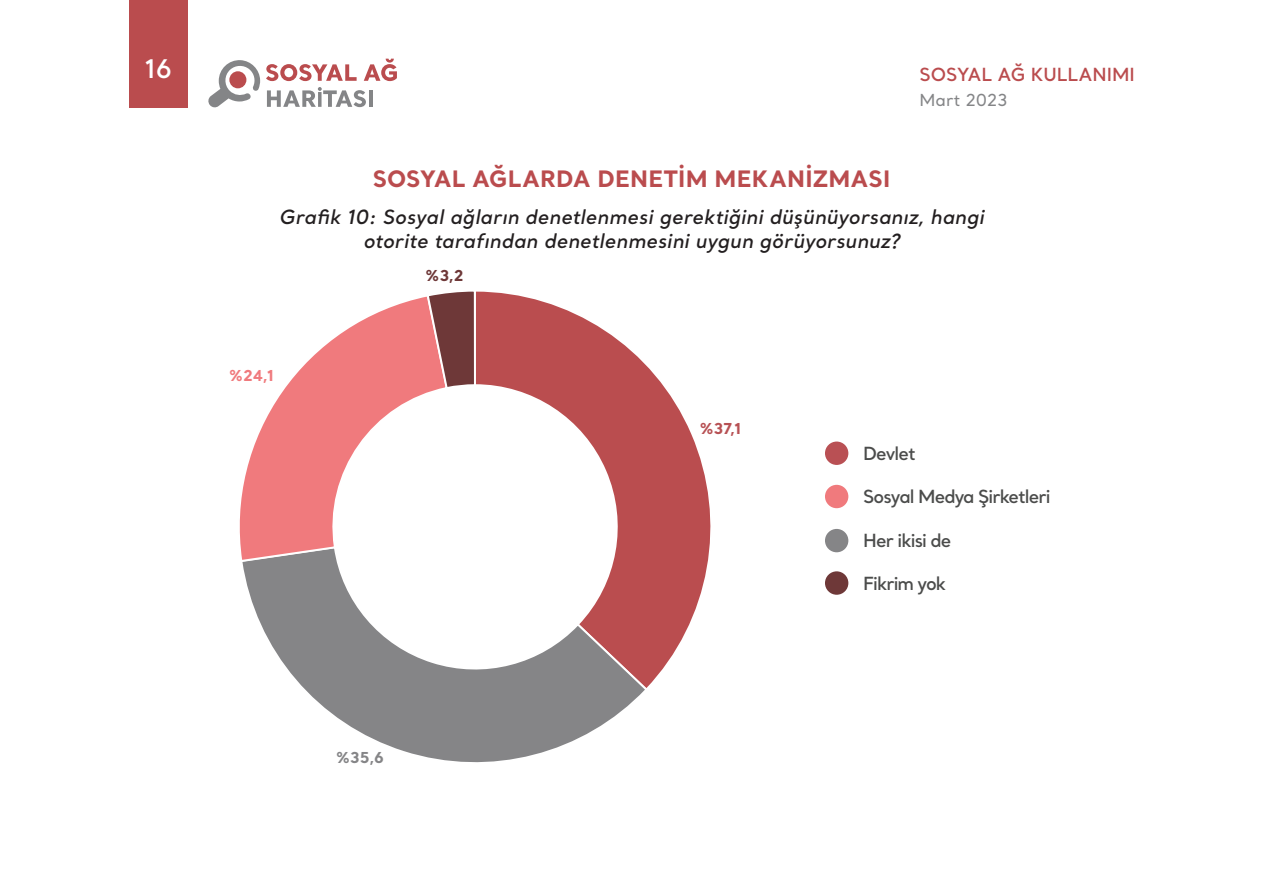
<style>
.page{position:relative;width:1263px;height:893px;background:#fff}
.page>*{position:absolute;margin:0;border:0;box-sizing:border-box;transform-origin:0 0}
.t1{font:600 25.5px "Santral";color:#fff}
.ANA_METIN{font:700 22.5px "Santral";letter-spacing:.01em;color:#ba4c4e}
.ANA_METIN-2{font:italic 600 19.5px/23.4px "Santral";letter-spacing:.01em;color:#231f20;text-align:center}
.t2{font:600 18px "Santral";letter-spacing:-.05em;color:#4b4c4b}
.t3{font:600 18px "Santral";color:#ba4c4e}
.t4{font:500 16.5px "Santral";color:#848587}
.t5{font:700 15px "Santral";color:#b75154}
.t6{font:700 15px "Santral";color:#858587}
.t7{font:700 15px "Santral";color:#f07a7d}
.t8{font:700 15px "Santral";color:#6e3838}
</style>
<div class="page">
<svg style="left:208px;top:60px;width:52px;height:48px"></svg>
<svg style="left:266px;top:64px;width:91px;height:17px"></svg>
<svg style="left:364px;top:59px;width:33px;height:22px"></svg>
<svg style="left:267px;top:87px;width:99px;height:20px"></svg>
<hr style="left:369px;top:90px;width:3px;height:17px;background:#848587">
<div style="left:130px;top:0;width:58px;height:107px;background:#ba4c4e"></div>
<div style="left:825px;top:485px;width:23px;height:23px;background:#f07a7d;border-radius:50%"></div>
<div style="left:825px;top:442px;width:23px;height:23px;background:#b95054;border-radius:50%"></div>
<div style="left:825px;top:529px;width:23px;height:23px;background:#858587;border-radius:50%"></div>
<div style="left:825px;top:571px;width:23px;height:24px;background:#6e3838;border-radius:50%"></div>
<svg style="left:477px;top:291px;width:234px;height:394px"></svg>
<svg style="left:242px;top:545px;width:407px;height:218px"></svg>
<svg style="left:239px;top:296px;width:210px;height:267px"></svg>
<svg style="left:426px;top:291px;width:51px;height:99px;background:#9b5f5f"></svg>
<h1 class="t1" style="left:145px;top:52px;width:29px">16</h1>
<p class="t3" style="left:919px;top:62px;width:217px">SOSYAL AĞ KULLANIMI</p>
<p class="t4" style="left:919px;top:90px;width:89px">Mart 2023</p>
<p class="ANA_METIN" style="left:373px;top:163px;width:519px">SOSYAL AĞLARDA DENETİM MEKANİZMASI</p>
<p class="ANA_METIN-2" style="left:279px;top:205px;width:707px">Grafik 10: Sosyal ağların denetlenmesi gerektiğini düşünüyorsanız, hangi otorite tarafından denetlenmesini uygun görüyorsunuz?</p>
<p class="t8" style="left:425px;top:265px;width:40px">%3,2</p>
<p class="t7" style="left:229px;top:366px;width:47px">%24,1</p>
<p class="t5" style="left:699px;top:418px;width:43px">%37,1</p>
<p class="t2" style="left:863px;top:441px;width:54px">Devlet</p>
<p class="t2" style="left:863px;top:485px;width:189px">Sosyal Medya Şirketleri</p>
<p class="t2" style="left:863px;top:528px;width:90px">Her ikisi de</p>
<p class="t2" style="left:863px;top:571px;width:84px">Fikrim yok</p>
<p class="t6" style="left:336px;top:747px;width:50px">%35,6</p>
</div>
